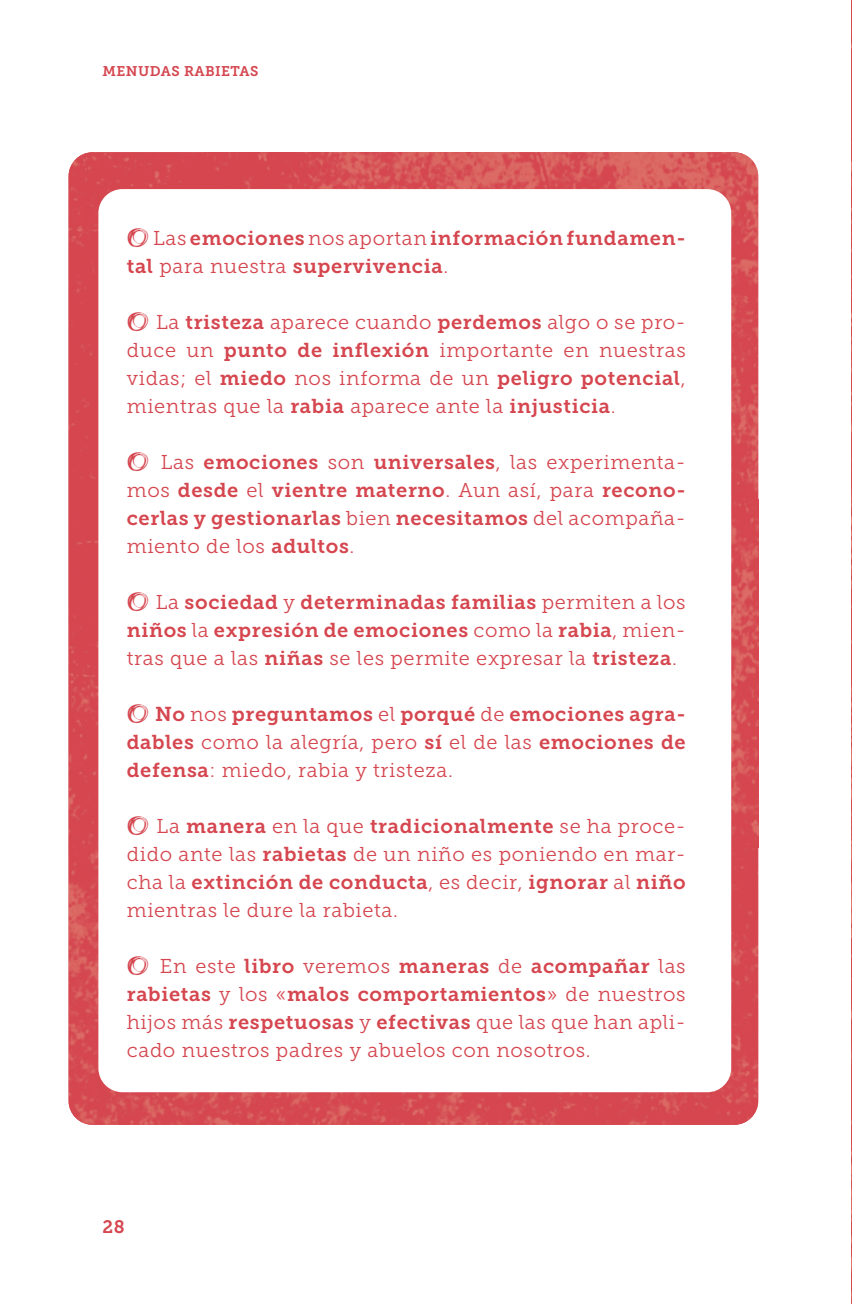
<style>
.page{position:relative;width:852px;height:1304px;background:#fff}
.page>*{position:absolute;margin:0;border:0;box-sizing:border-box;transform-origin:0 0}
.t1{font:20px/28px "Museo Slab 300";letter-spacing:.035em;color:#d5464f}
.t2{font:20px/28px "Museo Slab 700";letter-spacing:.035em;color:#d5464f}
.t3{font:18px "Museo Slab 700";color:#d5464f}
.t4{font:14px "Museo Slab 700";letter-spacing:.025em;color:#d5464f}
.s1{font-family:"Summer Coast Extra"}
.s2{font-family:"Museo Slab 300"}
.s3{font-family:"Museo Slab 700"}
</style>
<div class="page">
<img style="left:69px;top:152px;width:688px;height:972px">
<div style="left:98px;top:189px;width:632px;height:903px;background:#fff;border-radius:24px"></div>
<img style="left:851px;top:1px;width:1px;height:1301px">
<p class="t4" style="left:103px;top:63px;width:157px">MENUDAS RABIETAS</p>
<p class="t2" style="left:127px;top:224px;width:560px"><span class="s1">M</span> <span class="s2">Las</span> emociones <span class="s2">nos aportan</span> información fundamen&shy;tal <span class="s2">para nuestra</span> supervivencia<span class="s2">.</span></p>
<p class="t1" style="left:127px;top:308px;width:560px;text-align:justify"><span class="s1">M</span> La <span class="s3">tristeza</span> aparece cuando <span class="s3">perdemos</span> algo o se pro&shy;duce un <span class="s3">punto de inflexión</span> importante en nuestras vidas; el <span class="s3">miedo</span> nos informa de un <span class="s3">peligro potencial</span>, mientras que la <span class="s3">rabia</span> aparece ante la <span class="s3">injusticia</span>.</p>
<p class="t1" style="left:127px;top:448px;width:560px"><span class="s1">M</span> Las <span class="s3">emociones</span> son <span class="s3">universales</span>, las experimenta-</p>
<p class="t2" style="left:127px;top:476px;width:560px"><span class="s2">mos</span> desde <span class="s2">el</span> vientre materno<span class="s2">. Aun así, para</span> recono&shy;cerlas y gestionarlas <span class="s2">bien</span> necesitamos <span class="s2">del acompaña-</span></p>
<p class="t1" style="left:127px;top:532px;width:229px">miento de los <span class="s3">adultos</span>.</p>
<p class="t2" style="left:127px;top:588px;width:560px"><span class="s1">M</span> <span class="s2">La</span> sociedad <span class="s2">y</span> determinadas familias <span class="s2">permiten a los </span>niños <span class="s2">la</span> expresión de emociones <span class="s2">como la</span> rabia<span class="s2">, mien-</span></p>
<p class="t1" style="left:127px;top:644px;width:551px">tras que a las <span class="s3">niñas</span> se les permite expresar la <span class="s3">tristeza</span>.</p>
<p class="t2" style="left:127px;top:700px;width:560px"><span class="s1">M</span> No <span class="s2">nos</span> preguntamos <span class="s2">el</span> porqué <span class="s2">de</span> emociones agra-</p>
<p class="t1" style="left:127px;top:728px;width:560px"><span class="s3">dables</span> como la alegría, pero <span class="s3">sí</span> el de las <span class="s3">emociones de defensa</span>: miedo, rabia y tristeza.</p>
<p class="t2" style="left:127px;top:812px;width:560px"><span class="s1">M</span> <span class="s2">La</span> manera <span class="s2">en la que</span> tradicionalmente <span class="s2">se ha proce-</span></p>
<p class="t1" style="left:127px;top:840px;width:560px">dido ante las <span class="s3">rabietas</span> de un niño es poniendo en mar-</p>
<p class="t2" style="left:127px;top:868px;width:560px"><span class="s2">cha la</span> extinción de conducta<span class="s2">, es decir,</span> ignorar <span class="s2">al</span> niño</p>
<p class="t1" style="left:127px;top:896px;width:273px">mientras le dure la rabieta.</p>
<p class="t2" style="left:127px;top:952px;width:560px"><span class="s1">M</span> <span class="s2">En este</span> libro <span class="s2">veremos</span> maneras <span class="s2">de</span> acompañar <span class="s2">las </span>rabietas <span class="s2">y los «</span>malos comportamientos<span class="s2">» de nuestros</span></p>
<p class="t1" style="left:127px;top:1008px;width:560px">hijos más <span class="s3">respetuosas</span> y <span class="s3">efectivas</span> que las que han apli&shy;cado nuestros padres y abuelos con nosotros.</p>
<p class="t3" style="left:103px;top:1216px;width:24px">28</p>
</div>
